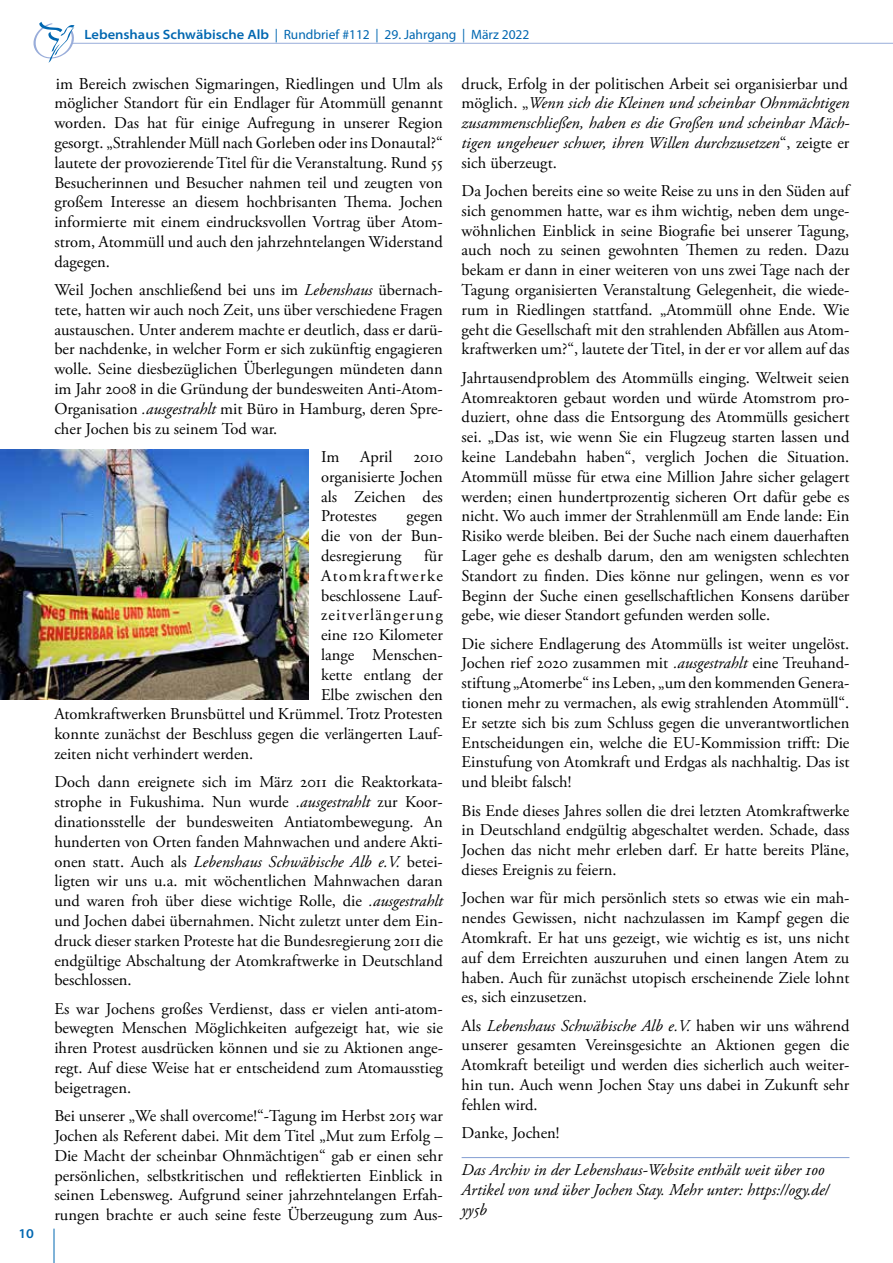
<style>
.page{position:relative;width:893px;height:1263px;background:#fff}
.page>*{position:absolute;margin:0;border:0;box-sizing:border-box;transform-origin:0 0}
.t1{font:16.5px/19.8px "Adobe Garamond Pro";color:#000;text-align:justify}
.t2{font:italic 16.5px/19.8px "Adobe Garamond Pro";color:#000;text-align:justify}
.t3{font:16.5px "Adobe Garamond Pro";letter-spacing:.07em;color:#000}
.t4{font:16.5px "Adobe Garamond Pro";letter-spacing:.085em;color:#000}
.t5{font:13.5px "Myriad Pro";color:#0067b1}
.t6{font:600 semi-expanded 13.5px "Myriad Pro";color:#0067b1}
.s1{font-weight:600;font-stretch:semi-expanded}
.s2{font-style:italic}
.s3{font-style:normal}
</style>
<div class="page">
<hr style="left:72px;top:43px;width:821px;height:1px;background:#99adda">
<svg style="left:33px;top:22px;width:43px;height:41px"></svg>
<hr style="left:54px;top:1228px;width:1px;height:35px;background:#0067b1">
<hr style="left:462px;top:1157px;width:387px;height:1px;background:#839ed2">
<img style="left:0;top:450px;width:308px;height:249px">
<p class="t6" style="left:18px;top:1224px;width:17px">10</p>
<p class="t5" style="left:84px;top:27px;width:446px"><span class="s1">Lebenshaus Schwäbische Alb</span> | Rundbrief #112 | 29. Jahrgang | März 2022</p>
<p class="t1" style="left:54px;top:74px;width:390px">im Bereich zwischen Sigmaringen, Riedlingen und Ulm als möglicher Standort für ein Endlager für Atommüll genannt worden. Das hat für einige Aufregung in unserer Region gesorgt. „Strahlender Müll nach Gorleben oder ins Donautal?“ lautete der provozierende Titel für die Veranstaltung. Rund 55<br>Besucherinnen und Besucher nahmen teil und zeugten von großem Interesse an diesem hochbrisanten Thema. Jochen informierte mit einem eindrucksvollen Vortrag über Atom&shy;strom, Atommüll und auch den jahrzehntelangen Widerstand dagegen.</p>
<p class="t1" style="left:54px;top:280px;width:390px">Weil Jochen anschließend bei uns im <span class="s2">Lebenshaus</span> übernach&shy;tete, hatten wir auch noch Zeit, uns über verschiedene Fragen austauschen. Unter anderem machte er deutlich, dass er darü&shy;ber nachdenke, in welcher Form er sich zukünftig engagieren wolle. Seine diesbezüglichen Überlegungen mündeten dann im Jahr 2008 in die Gründung der bundesweiten Anti-Atom-Organisation <span class="s2">.ausgestrahlt</span> mit Büro in Hamburg, deren Spre&shy;cher Jochen bis zu seinem Tod war.</p>
<p class="t1" style="left:321px;top:447px;width:20px">Im</p>
<p class="t1" style="left:360px;top:447px;width:34px">April</p>
<p class="t1" style="left:321px;top:447px;width:123px;text-indent:92px">2010 organisierte Jochen als Zeichen des Protestes</p>
<p class="t1" style="left:321px;top:507px;width:123px;text-indent:85px">gegen die von der Bun&shy;desregierung</p>
<p class="t1" style="left:424px;top:546px;width:20px">für</p>
<p class="t4" style="left:321px;top:566px;width:123px">Atomkraftwerke</p>
<p class="t1" style="left:321px;top:586px;width:123px">beschlossene Lauf-</p>
<p class="t3" style="left:321px;top:605px;width:123px">zeitverlängerung</p>
<p class="t1" style="left:321px;top:626px;width:123px">eine 120 Kilometer</p>
<p class="t1" style="left:321px;top:645px;width:123px">lange Menschen-</p>
<p class="t1" style="left:321px;top:665px;width:123px">kette entlang der</p>
<p class="t1" style="left:321px;top:685px;width:123px">Elbe zwischen den</p>
<p class="t1" style="left:54px;top:705px;width:390px">Atomkraftwerken Brunsbüttel und Krümmel. Trotz Protesten</p>
<p class="t1" style="left:54px;top:725px;width:390px">konnte zunächst der Beschluss gegen die verlängerten Lauf-</p>
<p class="t1" style="left:54px;top:744px;width:200px">zeiten nicht verhindert werden.</p>
<p class="t1" style="left:54px;top:773px;width:390px">Doch dann ereignete sich im März 2011 die Reaktorkata&shy;strophe in Fukushima. Nun wurde <span class="s2">.ausgestrahlt</span> zur Koor&shy;dinationsstelle der bundesweiten Antiatombewegung. An hunderten von Orten fanden Mahnwachen und andere Akti&shy;onen statt. Auch als <span class="s2">Lebenshaus Schwäbische Alb e.V.</span> betei&shy;ligten wir uns u.a. mit wöchentlichen Mahnwachen daran und waren froh über diese wichtige Rolle, die <span class="s2">.ausgestrahlt </span>und Jochen dabei übernahmen. Nicht zuletzt unter dem Ein&shy;druck dieser starken Proteste hat die Bundesregierung 2011 die endgültige Abschaltung der Atomkraftwerke in Deutschland beschlossen.</p>
<p class="t1" style="left:54px;top:999px;width:390px">Es war Jochens großes Verdienst, dass er vielen anti-atom&shy;bewegten Menschen Möglichkeiten aufgezeigt hat, wie sie ihren Protest ausdrücken können und sie zu Aktionen ange&shy;regt. Auf diese Weise hat er entscheidend zum Atomausstieg beigetragen.</p>
<p class="t1" style="left:54px;top:1106px;width:390px">Bei unserer „We shall overcome!“-Tagung im Herbst 2015 war Jochen als Referent dabei. Mit dem Titel „Mut zum Erfolg – Die Macht der scheinbar Ohnmächtigen“ gab er einen sehr persönlichen, selbstkritischen und reflektierten Einblick in seinen Lebensweg. Aufgrund seiner jahrzehntelangen Erfah&shy;rungen brachte er auch seine feste Überzeugung zum Aus-</p>
<p class="t2" style="left:462px;top:74px;width:389px"><span class="s3">druck, Erfolg in der politischen Arbeit sei organisierbar und möglich. „</span>Wenn sich die Kleinen und scheinbar Ohnmächtigen zusammenschließen, haben es die Großen und scheinbar Mäch&shy;tigen ungeheuer schwer, ihren Willen durchzusetzen<span class="s3">“, zeigte er sich überzeugt.</span></p>
<p class="t1" style="left:462px;top:181px;width:389px">Da Jochen bereits eine so weite Reise zu uns in den Süden auf sich genommen hatte, war es ihm wichtig, neben dem unge&shy;wöhnlichen Einblick in seine Biografie bei unserer Tagung, auch noch zu seinen gewohnten Themen zu reden. Dazu bekam er dann in einer weiteren von uns zwei Tage nach der Tagung organisierten Veranstaltung Gelegenheit, die wiede&shy;rum in Riedlingen stattfand. „Atommüll ohne Ende. Wie geht die Gesellschaft mit den strahlenden Abfällen aus Atom&shy;kraftwerken um?“, lautete der Titel, in der er vor allem auf das</p>
<p class="t1" style="left:462px;top:368px;width:389px">Jahrtausendproblem des Atommülls einging. Weltweit seien Atomreaktoren gebaut worden und würde Atomstrom pro&shy;duziert, ohne dass die Entsorgung des Atommülls gesichert sei. „Das ist, wie wenn Sie ein Flugzeug starten lassen und keine Landebahn haben“, verglich Jochen die Situation.<br>Atommüll müsse für etwa eine Million Jahre sicher gelagert werden; einen hundertprozentig sicheren Ort dafür gebe es nicht. Wo auch immer der Strahlenmüll am Ende lande: Ein Risiko werde bleiben. Bei der Suche nach einem dauerhaften Lager gehe es deshalb darum, den am wenigsten schlechten Standort zu finden. Dies könne nur gelingen, wenn es vor Beginn der Suche einen gesellschaftlichen Konsens darüber gebe, wie dieser Standort gefunden werden solle.</p>
<p class="t1" style="left:462px;top:634px;width:389px">Die sichere Endlagerung des Atommülls ist weiter ungelöst.<br>Jochen rief 2020 zusammen mit <span class="s2">.ausgestrahlt</span> eine Treuhand&shy;stiftung „Atomerbe“ ins Leben, „um den kommenden Genera&shy;tionen mehr zu vermachen, als ewig strahlenden Atommüll“.<br>Er setzte sich bis zum Schluss gegen die unverantwortlichen Entscheidungen ein, welche die EU-Kommission trifft: Die Einstufung von Atomkraft und Erdgas als nachhaltig. Das ist und bleibt falsch!</p>
<p class="t1" style="left:462px;top:801px;width:389px">Bis Ende dieses Jahres sollen die drei letzten Atomkraftwerke in Deutschland endgültig abgeschaltet werden. Schade, dass Jochen das nicht mehr erleben darf. Er hatte bereits Pläne, dieses Ereignis zu feiern.</p>
<p class="t1" style="left:462px;top:889px;width:389px">Jochen war für mich persönlich stets so etwas wie ein mah&shy;nendes Gewissen, nicht nachzulassen im Kampf gegen die Atomkraft. Er hat uns gezeigt, wie wichtig es ist, uns nicht auf dem Erreichten auszuruhen und einen langen Atem zu haben. Auch für zunächst utopisch erscheinende Ziele lohnt es, sich einzusetzen.</p>
<p class="t1" style="left:462px;top:1016px;width:389px">Als <span class="s2">Lebenshaus Schwäbische Alb e.V.</span> haben wir uns während unserer gesamten Vereinsgesichte an Aktionen gegen die Atomkraft beteiligt und werden dies sicherlich auch weiter&shy;hin tun. Auch wenn Jochen Stay uns dabei in Zukunft sehr fehlen wird.</p>
<p class="t1" style="left:462px;top:1123px;width:99px">Danke, Jochen!</p>
<p class="t2" style="left:462px;top:1160px;width:369px;text-align:left">Das Archiv in der Lebenshaus-Website enthält weit über 100<br>Artikel von und über Jochen Stay. Mehr unter: https://ogy.de/ yy5b</p>
</div>
